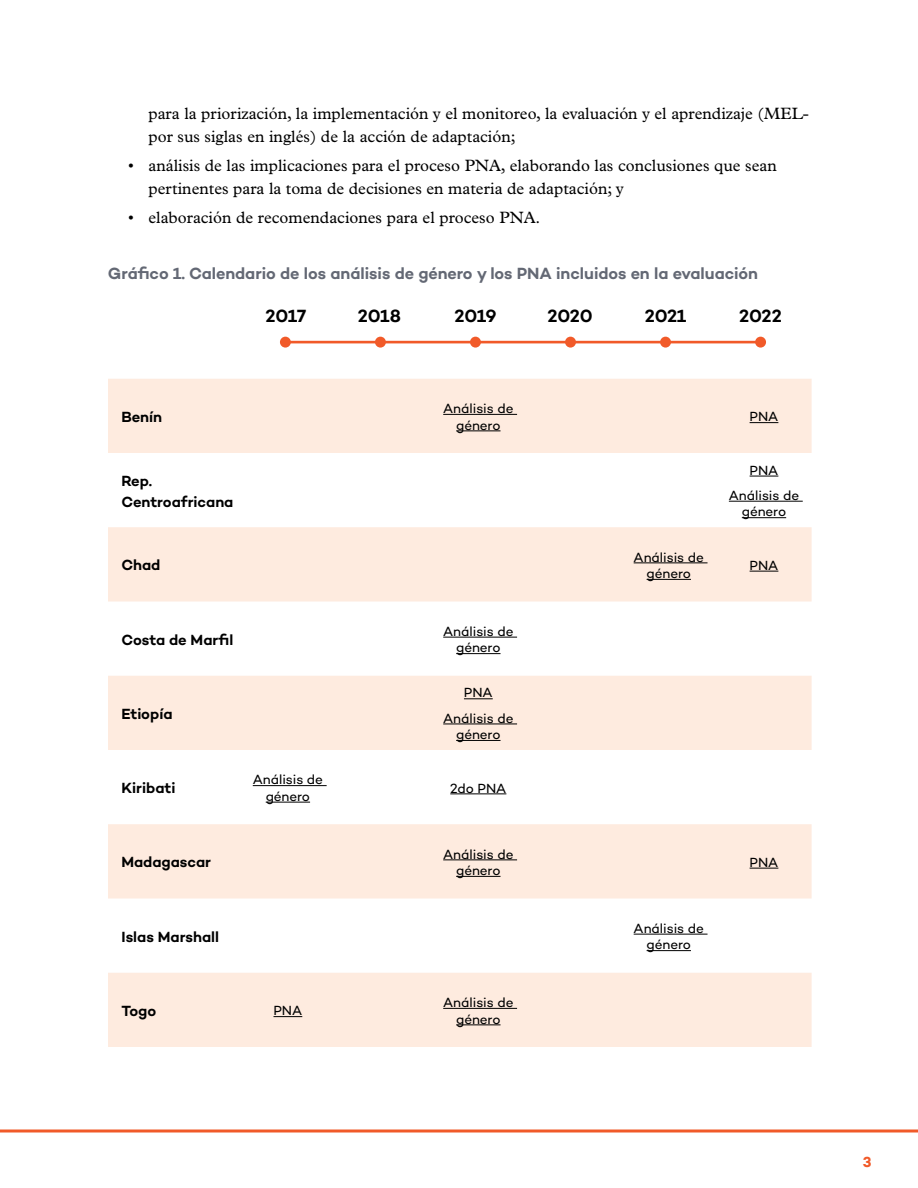
<style>
.page{position:relative;width:918px;height:1188px;background:#fff}
.page>*{position:absolute;margin:0;border:0;box-sizing:border-box;transform-origin:0 0}
.t1{font:600 18px "Campton";letter-spacing:-.01em;color:#000}
.t2{font:16.5px/22.5px "Plantin MT Pro";color:#000}
.t3{font:600 16.5px "Campton";letter-spacing:-.005em;color:#636874}
.t4{font:600 15px/21px "Campton";color:#000}
.t5{font:700 15px "Campton";color:#f15a29}
.t6{font:13.5px/16.5px "Campton";letter-spacing:-.005em;color:#000;text-align:center}
</style>
<div class="page">
<hr style="left:0;top:1130px;width:918px;height:2px;background:#f15a29">
<svg style="left:108px;top:379px;width:704px;height:668px;fill:#feebdf"></svg>
<hr style="left:443px;top:414px;width:74px;height:1px;background:#000">
<hr style="left:456px;top:431px;width:45px;height:1px;background:#000">
<svg style="left:750px;top:422px;width:28px;height:1px"></svg>
<svg style="left:750px;top:476px;width:28px;height:1px"></svg>
<hr style="left:729px;top:501px;width:74px;height:1px;background:#000">
<hr style="left:742px;top:517px;width:44px;height:1px;background:#000">
<hr style="left:634px;top:563px;width:74px;height:1px;background:#000">
<hr style="left:647px;top:579px;width:44px;height:1px;background:#000">
<svg style="left:750px;top:571px;width:28px;height:1px"></svg>
<hr style="left:443px;top:637px;width:74px;height:1px;background:#000">
<hr style="left:456px;top:653px;width:45px;height:1px;background:#000">
<svg style="left:464px;top:698px;width:29px;height:1px"></svg>
<hr style="left:443px;top:724px;width:74px;height:1px;background:#000">
<hr style="left:456px;top:740px;width:45px;height:1px;background:#000">
<hr style="left:253px;top:785px;width:74px;height:1px;background:#000">
<hr style="left:266px;top:802px;width:44px;height:1px;background:#000">
<hr style="left:450px;top:794px;width:56px;height:1px;background:#000">
<hr style="left:443px;top:860px;width:74px;height:1px;background:#000">
<hr style="left:456px;top:876px;width:45px;height:1px;background:#000">
<svg style="left:750px;top:868px;width:28px;height:1px"></svg>
<hr style="left:634px;top:934px;width:74px;height:1px;background:#000">
<hr style="left:647px;top:950px;width:44px;height:1px;background:#000">
<svg style="left:274px;top:1016px;width:28px;height:1px"></svg>
<hr style="left:443px;top:1008px;width:74px;height:1px;background:#000">
<hr style="left:456px;top:1025px;width:45px;height:1px;background:#000">
<hr style="left:286px;top:341px;width:475px;height:2px;background:#f15a29">
<div style="left:280px;top:337px;width:11px;height:11px;background:#f15a29;border-radius:50%"></div>
<div style="left:375px;top:337px;width:11px;height:11px;background:#f15a29;border-radius:50%"></div>
<div style="left:470px;top:337px;width:11px;height:11px;background:#f15a29;border-radius:50%"></div>
<div style="left:565px;top:337px;width:11px;height:11px;background:#f15a29;border-radius:50%"></div>
<div style="left:660px;top:337px;width:11px;height:11px;background:#f15a29;border-radius:50%"></div>
<div style="left:755px;top:337px;width:11px;height:11px;background:#f15a29;border-radius:50%"></div>
<p class="t2" style="left:148px;top:103px;width:662px">para la priorización, la implementación y el monitoreo, la evaluación y el aprendizaje (MEL&shy;por sus siglas en inglés) de la acción de adaptación;</p>
<p class="t2" style="left:148px;top:155px;width:630px;text-indent:-20px">• análisis de las implicaciones para el proceso PNA, elaborando las conclusiones que sean pertinentes para la toma de decisiones en materia de adaptación; y</p>
<p class="t2" style="left:128px;top:206px;width:414px">• elaboración de recomendaciones para el proceso PNA.</p>
<p class="t3" style="left:108px;top:263px;width:651px">Gráfico 1. Calendario de los análisis de género y los PNA incluidos en la evaluación</p>
<p class="t1" style="left:266px;top:304px;width:42px">2017</p>
<p class="t1" style="left:358px;top:304px;width:45px">2018</p>
<p class="t1" style="left:454px;top:304px;width:44px">2019</p>
<p class="t1" style="left:547px;top:304px;width:47px">2020</p>
<p class="t1" style="left:645px;top:304px;width:43px">2021</p>
<p class="t1" style="left:739px;top:304px;width:44px">2022</p>
<p class="t4" style="left:122px;top:406px;width:42px">Benín</p>
<p class="t6" style="left:443px;top:400px;width:72px">Análisis de género</p>
<p class="t6" style="left:750px;top:408px;width:30px">PNA</p>
<p class="t4" style="left:122px;top:470px;width:113px">Rep.<br>Centroafricana</p>
<p class="t6" style="left:729px;top:457px;width:72px;line-height:25.2px">PNA<br>Análisis de</p>
<p class="t6" style="left:742px;top:503px;width:46px">género</p>
<p class="t4" style="left:122px;top:554px;width:40px">Chad</p>
<p class="t6" style="left:634px;top:548px;width:72px">Análisis de género</p>
<p class="t6" style="left:750px;top:557px;width:30px">PNA</p>
<p class="t4" style="left:122px;top:629px;width:113px">Costa de Marfil</p>
<p class="t6" style="left:443px;top:623px;width:72px">Análisis de género</p>
<p class="t4" style="left:122px;top:703px;width:53px">Etiopía</p>
<p class="t6" style="left:443px;top:680px;width:72px;line-height:25.2px">PNA<br>Análisis de</p>
<p class="t6" style="left:456px;top:726px;width:46px">género</p>
<p class="t4" style="left:122px;top:777px;width:55px">Kiribati</p>
<p class="t6" style="left:253px;top:771px;width:72px">Análisis de género</p>
<p class="t6" style="left:450px;top:779px;width:58px">2do PNA</p>
<p class="t4" style="left:122px;top:851px;width:91px">Madagascar</p>
<p class="t6" style="left:443px;top:845px;width:72px">Análisis de género</p>
<p class="t6" style="left:750px;top:854px;width:30px">PNA</p>
<p class="t4" style="left:122px;top:926px;width:99px">Islas Marshall</p>
<p class="t6" style="left:634px;top:920px;width:72px">Análisis de género</p>
<p class="t4" style="left:122px;top:1000px;width:36px">Togo</p>
<p class="t6" style="left:274px;top:1002px;width:30px">PNA</p>
<p class="t6" style="left:443px;top:994px;width:72px">Análisis de género</p>
<p class="t5" style="left:863px;top:1152px;width:10px">3</p>
</div>
